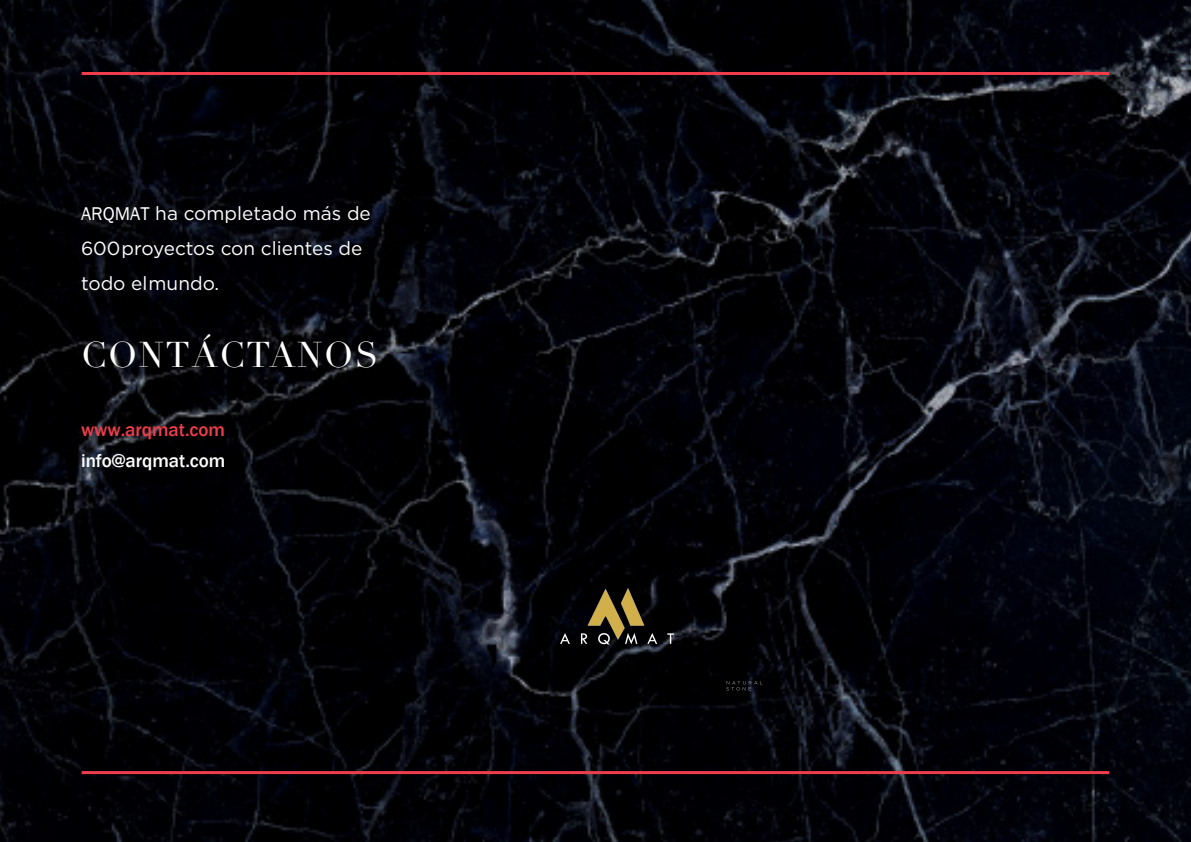
<style>
.page{position:relative;width:1191px;height:842px;background:#fff}
.page>*{position:absolute;margin:0;border:0;box-sizing:border-box;transform-origin:0 0}
.t1{font:35px "Didot";letter-spacing:.05em;color:#fff}
.t2{font:19px/35px "Gotham";color:#fff}
.t3{font:500 19px "Franklin Gothic";color:#fff}
.t4{font:500 19px "Franklin Gothic";color:#ef3d4b}
.s1{font-family:"Franklin Gothic"}
</style>
<div class="page">
<img style="left:0;top:0;width:1191px;height:842px">
<hr style="left:82px;top:72px;width:1027px;height:3px;background:#ef3d4b">
<hr style="left:82px;top:771px;width:1027px;height:3px;background:#ef3d4b">
<svg style="left:726px;top:681px;width:36px;height:9px"></svg>
<img style="left:543px;top:544px;width:146px;height:146px">
<p class="t2" style="left:81px;top:196px;width:291px"><span class="s1">ARQMAT</span> ha completado más de<br>600proyectos con clientes de todo elmundo.</p>
<h1 class="t1" style="left:81px;top:334px;width:165px">CONTÁCTANOS</h1>
<p class="t4" style="left:81px;top:418px;width:145px">www.arqmat.com</p>
<p class="t3" style="left:81px;top:449px;width:146px">info@arqmat.com</p>
</div>
